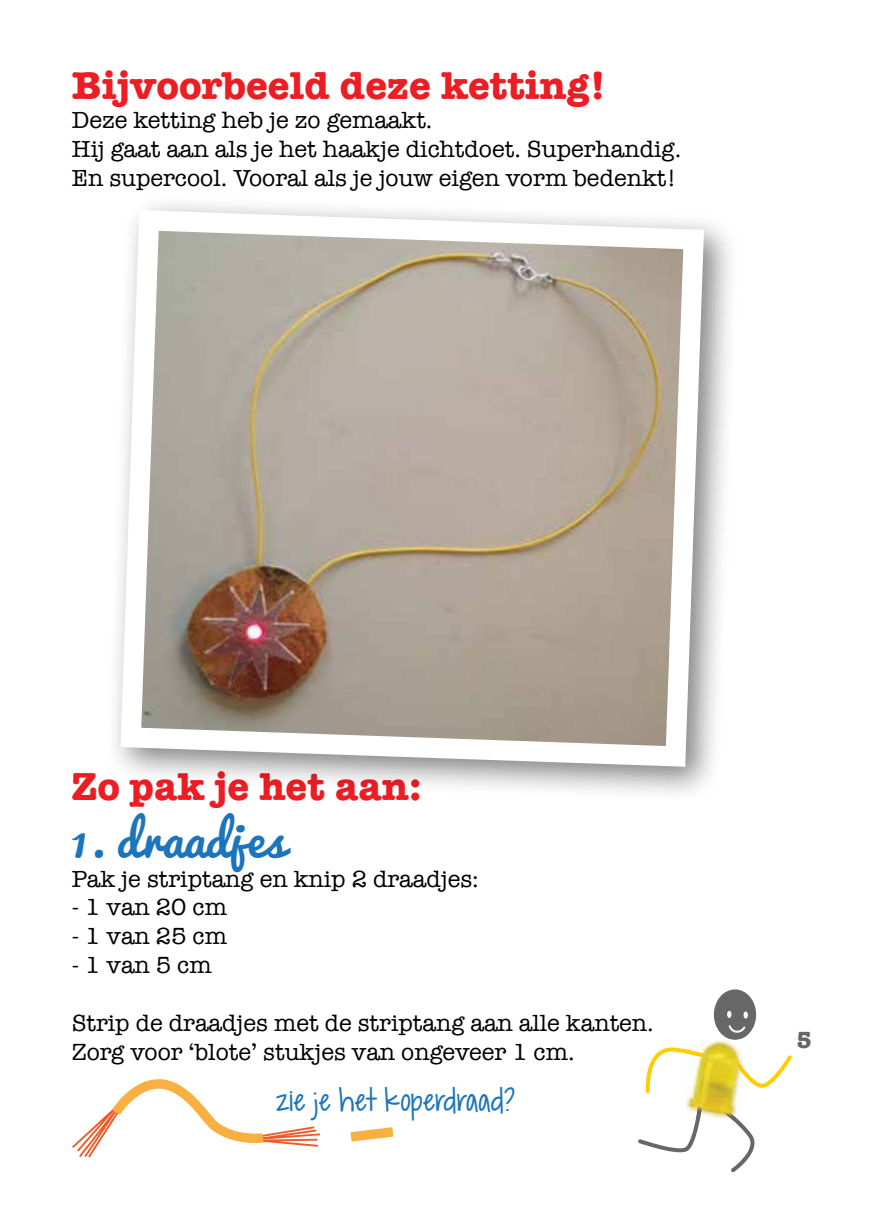
<style>
.page{position:relative;width:874px;height:1225px;background:#fff}
.page>*{position:absolute;margin:0;border:0;box-sizing:border-box;transform-origin:0 0}
.t1{font:48px "Pacifico";color:#1c75bc}
.t2{font:700 40px "American Typewriter";color:#ed1d24}
.t3{font:24px/28.8px "American Typewriter";color:#000}
.t4{font:24px "KG Dropsof Jupiter";color:#1c75bc}
.t5{font:700 24px "American Typewriter";color:#686768}
</style>
<div class="page">
<svg style="left:730px;top:1118px;width:24px;height:54px"></svg>
<svg style="left:638px;top:1118px;width:63px;height:34px"></svg>
<div style="left:713px;top:989px;width:42px;height:51px;background:#686768;border-radius:50%"></div>
<svg style="left:728px;top:1025px;width:17px;height:7px"></svg>
<svg style="left:726px;top:1010px;width:5px;height:8px"></svg>
<svg style="left:743px;top:1011px;width:4px;height:7px"></svg>
<svg style="left:645px;top:1047px;width:40px;height:46px"></svg>
<svg style="left:742px;top:1055px;width:49px;height:32px"></svg>
<img style="left:686px;top:1039px;width:56px;height:79px">
<img style="left:718px;top:1106px;width:18px;height:12px">
<img style="left:695px;top:1104px;width:7px;height:14px">
<img style="left:685px;top:1049px;width:20px;height:8px">
<img style="left:733px;top:1059px;width:9px;height:14px">
<div style="left:104px;top:194px;width:636px;height:609px;background:#000;opacity:.5"></div>
<svg style="left:110px;top:200px;width:604px;height:577px"></svg>
<svg style="left:72px;top:1079px;width:248px;height:78px"></svg>
<svg style="left:350px;top:1127px;width:43px;height:14px"></svg>
<h2 class="t2" style="left:72px;top:51px;width:536px">Bijvoorbeeld deze ketting!</h2>
<p class="t3" style="left:72px;top:105px;width:610px">Deze ketting heb je zo gemaakt.<br>Hij gaat aan als je het haakje dichtdoet. Superhandig.<br>En supercool. Vooral als je jouw eigen vorm bedenkt!</p>
<h2 class="t2" style="left:72px;top:752px;width:351px">Zo pak je het aan:</h2>
<h1 class="t1" style="left:72px;top:813px;width:215px">1. draadjes</h1>
<p class="t3" style="left:72px;top:863px;width:408px">Pak je striptang en knip 2 draadjes:</p>
<p class="t3" style="left:72px;top:892px;width:157px">- 1 van 20 cm</p>
<p class="t3" style="left:72px;top:921px;width:157px">- 1 van 25 cm</p>
<p class="t3" style="left:72px;top:950px;width:141px">- 1 van 5 cm</p>
<p class="t3" style="left:72px;top:1007px;width:583px">Strip de draadjes met de striptang aan alle kanten.<br>Zorg voor ‘blote’ stukjes van ongeveer 1 cm.</p>
<p class="t4" style="left:276px;top:1080px;width:241px">zie je het koperdraad?</p>
<p class="t5" style="left:796px;top:1019px;width:17px">5</p>
</div>
